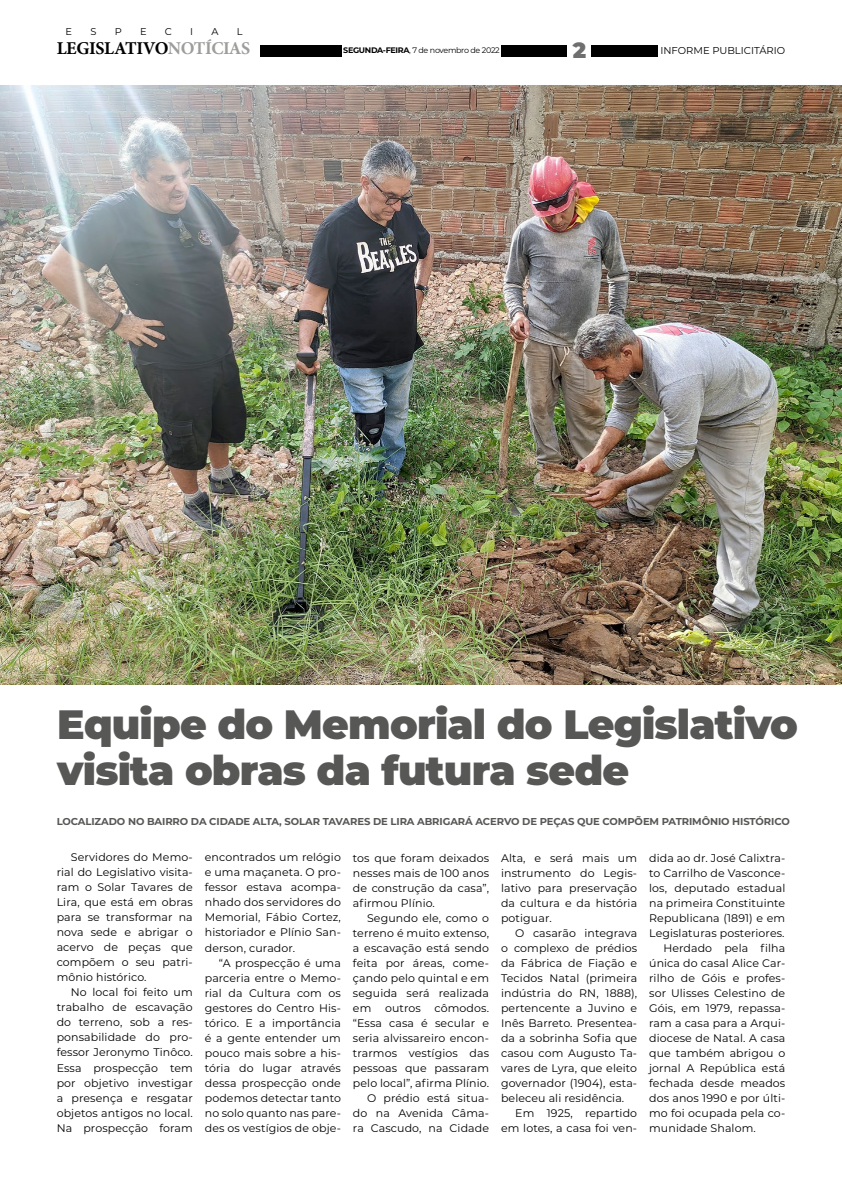
<style>
.page{position:relative;width:842px;height:1191px;background:#fff}
.page>*{position:absolute;margin:0;border:0;box-sizing:border-box;transform-origin:0 0}
.t1{font:900 41px/46.8px "Montserrat";letter-spacing:-.02em;color:#575756}
.t2{font:900 22px "Montserrat";color:#706f6f}
.t3{font:700 18.1px "Minion Pro";letter-spacing:-.025em;color:#000}
.t4{font:11px/15px "Montserrat";letter-spacing:.01em;color:#000;text-align:justify}
.t5{font:700 10px "Montserrat";letter-spacing:-.01em;color:#575756}
.t6{font:10px "Montserrat";color:#000}
.t7{font:9.8px "Montserrat";color:#000}
.t8{font:8px "Montserrat";letter-spacing:-.04em;color:#000}
.s1{color:#9d9d9c}
.s2{font-weight:700}
</style>
<div class="page">
<div style="left:261px;top:45px;width:81px;height:12px;background:#000"></div>
<div style="left:501px;top:45px;width:157px;height:12px;background:#000"></div>
<div style="left:568px;top:37px;width:23px;height:22px;background:#fff"></div>
<img style="left:0;top:85px;width:842px;height:600px">
<p class="t7" style="left:65px;top:25px;width:8px">E</p>
<p class="t7" style="left:90px;top:25px;width:8px">S</p>
<p class="t7" style="left:115px;top:25px;width:9px">P</p>
<p class="t7" style="left:140px;top:25px;width:8px">E</p>
<p class="t7" style="left:165px;top:25px;width:9px">C</p>
<p class="t7" style="left:190px;top:25px;width:4px">I</p>
<p class="t7" style="left:212px;top:25px;width:9px">A</p>
<p class="t7" style="left:237px;top:25px;width:7px">L</p>
<h3 class="t3" style="left:57px;top:36px;width:195px">LEGISLATIVO<span class="s1">NOTÍCIAS</span></h3>
<p class="t8" style="left:343px;top:45px;width:158px"><span class="s2">SEGUNDA-FEIRA</span>, 7 de novembro de 2022</p>
<p class="t6" style="left:660px;top:44px;width:126px">INFORME PUBLICITÁRIO</p>
<h2 class="t2" style="left:573px;top:34px;width:15px">2</h2>
<h1 class="t1" style="left:57px;top:698px;width:742px">Equipe do Memorial do Legislativo visita obras da futura sede</h1>
<p class="t5" style="left:57px;top:814px;width:735px">LOCALIZADO NO BAIRRO DA CIDADE ALTA, SOLAR TAVARES DE LIRA ABRIGARÁ ACERVO DE PEÇAS QUE COMPÕEM PATRIMÔNIO HISTÓRICO</p>
<p class="t4" style="left:57px;top:849px;width:138px;text-indent:14px">Servidores do Memo&shy;rial do Legislativo visita&shy;ram o Solar Tavares de Lira, que está em obras para se transformar na nova sede e abrigar o acervo de peças que compõem o seu patri&shy;mônio histórico.</p>
<p class="t4" style="left:57px;top:984px;width:138px;text-indent:14px">No local foi feito um trabalho de escavação do terreno, sob a res&shy;ponsabilidade do pro&shy;fessor Jeronymo Tinôco.<br>Essa prospecção tem por objetivo investigar a presença e resgatar objetos antigos no local.<br>Na prospecção foram</p>
<p class="t4" style="left:205px;top:849px;width:138px">encontrados um relógio e uma maçaneta. O pro&shy;fessor estava acompa&shy;nhado dos servidores do Memorial, Fábio Cortez, historiador e Plínio San&shy;derson, curador.</p>
<p class="t4" style="left:205px;top:954px;width:138px;text-indent:14px">“A prospecção é uma parceria entre o Memo&shy;rial da Cultura com os gestores do Centro His&shy;tórico. E a importância é a gente entender um pouco mais sobre a his&shy;tória do lugar através dessa prospecção onde podemos detectar tanto no solo quanto nas pare&shy;des os vestígios de obje-</p>
<p class="t4" style="left:353px;top:849px;width:138px">tos que foram deixados nesses mais de 100 anos de construção da casa”, afirmou Plínio.</p>
<p class="t4" style="left:353px;top:909px;width:138px;text-align:right">Segundo ele, como o terreno é muito extenso, a escavação está sendo feita por áreas, come&shy;çando pelo quintal e em seguida será realizada em outros cômodos. “Essa casa é secular e seria alvissareiro encon&shy;trarmos vestígios das pessoas que passaram pelo local”, afirma Plínio.<br>O prédio está situa&shy;do na Avenida Câma&shy;ra Cascudo, na Cidade</p>
<p class="t4" style="left:501px;top:849px;width:138px">Alta, e será mais um instrumento do Legis&shy;lativo para preservação da cultura e da história potiguar.</p>
<p class="t4" style="left:501px;top:925px;width:138px;text-indent:14px">O casarão integrava o complexo de prédios da Fábrica de Fiação e Tecidos Natal (primeira indústria do RN, 1888), pertencente a Juvino e Inês Barreto. Presentea&shy;da a sobrinha Sofia que casou com Augusto Ta&shy;vares de Lyra, que eleito governador (1904), esta&shy;beleceu ali residência.</p>
<p class="t4" style="left:501px;top:1105px;width:138px;text-align:right">Em 1925, repartido em lotes, a casa foi ven-</p>
<p class="t4" style="left:649px;top:850px;width:138px">dida ao dr. José Calixtra-</p>
<p class="t4" style="left:649px;top:865px;width:138px">to Carrilho de Vasconce-</p>
<p class="t4" style="left:649px;top:880px;width:138px">los, deputado estadual</p>
<p class="t4" style="left:649px;top:895px;width:138px">na primeira Constituinte</p>
<p class="t4" style="left:649px;top:910px;width:138px">Republicana (1891) e em</p>
<p class="t4" style="left:649px;top:925px;width:137px">Legislaturas posteriores.</p>
<p class="t4" style="left:663px;top:940px;width:123px">Herdado pela filha</p>
<p class="t4" style="left:649px;top:955px;width:138px">única do casal Alice Car-</p>
<p class="t4" style="left:649px;top:970px;width:138px">rilho de Góis e profes-</p>
<p class="t4" style="left:649px;top:985px;width:138px">sor Ulisses Celestino de</p>
<p class="t4" style="left:649px;top:1000px;width:138px">Góis, em 1979, repassa-</p>
<p class="t4" style="left:649px;top:1015px;width:138px">ram a casa para a Arqui-</p>
<p class="t4" style="left:649px;top:1030px;width:138px">diocese de Natal. A casa</p>
<p class="t4" style="left:649px;top:1045px;width:138px">que também abrigou o</p>
<p class="t4" style="left:649px;top:1060px;width:138px">jornal A República está</p>
<p class="t4" style="left:649px;top:1075px;width:138px">fechada desde meados</p>
<p class="t4" style="left:649px;top:1090px;width:138px">dos anos 1990 e por últi-</p>
<p class="t4" style="left:649px;top:1105px;width:138px">mo foi ocupada pela co-</p>
<p class="t4" style="left:649px;top:1120px;width:108px">munidade Shalom.</p>
</div>
